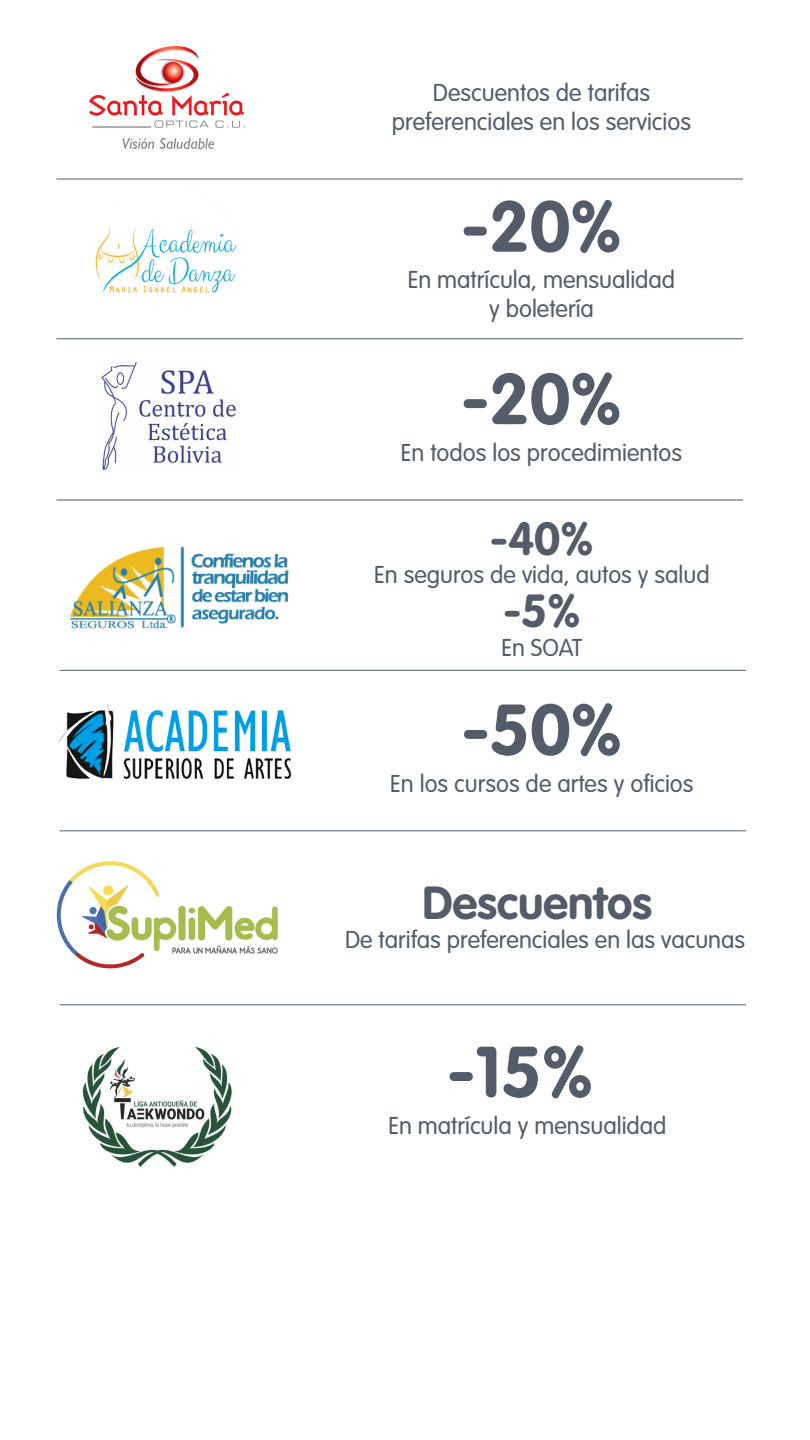
<style>
.page{position:relative;width:810px;height:1440px;background:#fff}
.page>*{position:absolute;margin:0;border:0;box-sizing:border-box;transform-origin:0 0}
.t1{font:700 70.88px "VAG Rounded Std";color:#535c68}
.t2{font:700 45.75px "VAG Rounded Std";color:#535c68}
.t3{font:300 24px/28.8px "VAG Rounded Std";color:#535c68;text-align:center}
</style>
<div class="page">
<img style="left:89px;top:46px;width:155px;height:102px">
<hr style="left:56px;top:179px;width:687px;height:1px;background:#535c68">
<hr style="left:56px;top:338px;width:687px;height:1px;background:#535c68">
<hr style="left:56px;top:500px;width:687px;height:1px;background:#535c68">
<img style="left:91px;top:183px;width:151px;height:152px;border-radius:76px">
<img style="left:101px;top:363px;width:135px;height:107px">
<img style="left:59px;top:669px;width:233px;height:163px">
<img style="left:70px;top:546px;width:219px;height:83px">
<hr style="left:59px;top:670px;width:687px;height:1px;background:#535c68">
<hr style="left:59px;top:830px;width:687px;height:1px;background:#535c68">
<hr style="left:59px;top:1004px;width:687px;height:1px;background:#535c68">
<img style="left:56px;top:861px;width:222px;height:108px">
<img style="left:82px;top:1047px;width:150px;height:120px">
<p class="t3" style="left:392px;top:79px;width:301px">Descuentos de tarifas preferenciales en los servicios</p>
<h1 class="t1" style="left:461px;top:185px;width:162px">-20%</h1>
<p class="t3" style="left:408px;top:266px;width:269px">En matrícula, mensualidad y boletería</p>
<h1 class="t1" style="left:461px;top:358px;width:162px">-20%</h1>
<p class="t3" style="left:401px;top:439px;width:283px">En todos los procedimientos</p>
<h2 class="t2" style="left:490px;top:512px;width:105px">-40%</h2>
<p class="t3" style="left:374px;top:561px;width:337px">En seguros de vida, autos y salud</p>
<h2 class="t2" style="left:503px;top:585px;width:79px">-5%</h2>
<p class="t3" style="left:501px;top:634px;width:83px">En SOAT</p>
<h1 class="t1" style="left:462px;top:688px;width:162px">-50%</h1>
<p class="t3" style="left:390px;top:770px;width:305px">En los cursos de artes y oficios</p>
<h2 class="t2" style="left:422px;top:876px;width:231px">Descuentos</h2>
<p class="t3" style="left:345px;top:926px;width:402px">De tarifas preferenciales en las vacunas</p>
<h1 class="t1" style="left:447px;top:1031px;width:147px">-15%</h1>
<p class="t3" style="left:388px;top:1112px;width:280px">En matrícula y mensualidad</p>
</div>
